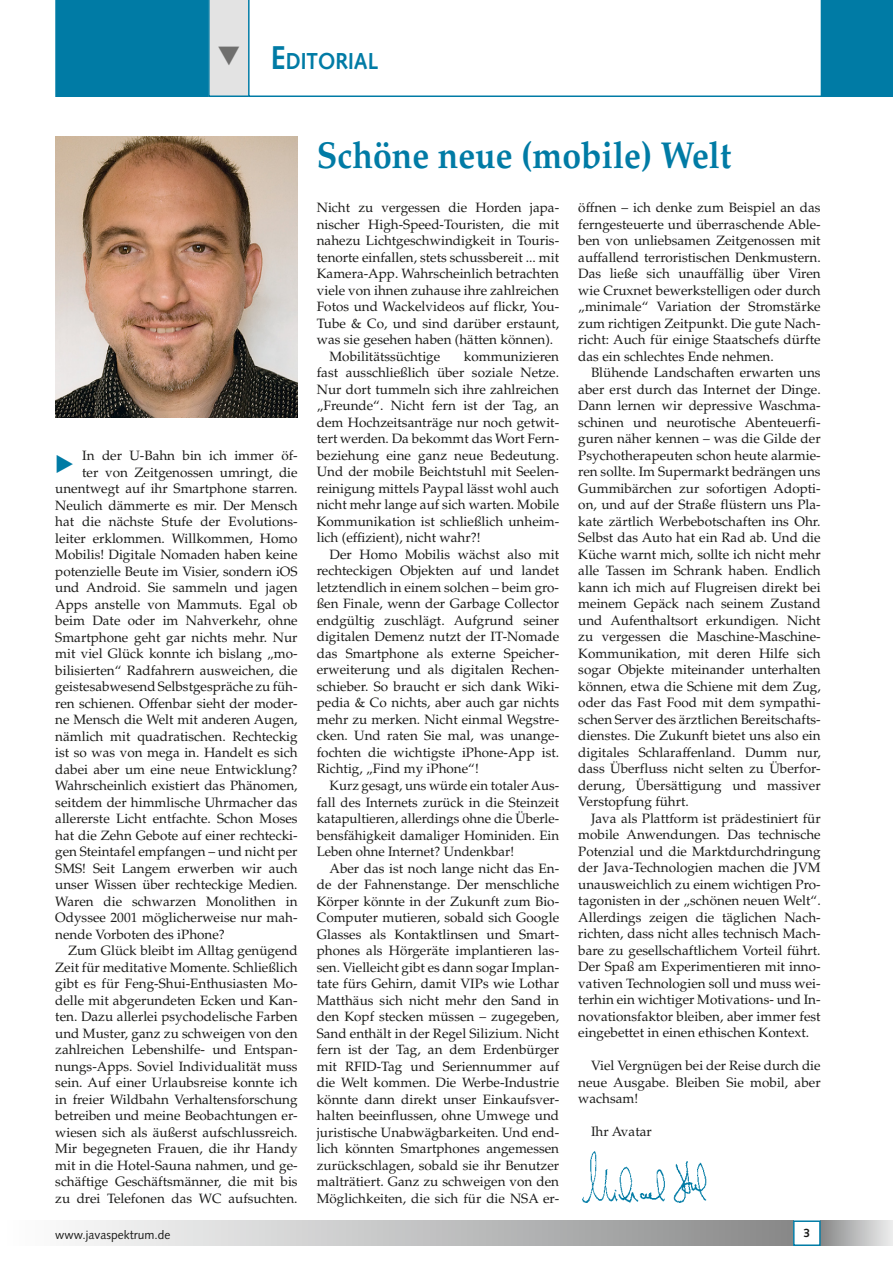
<style>
.page{position:relative;width:893px;height:1263px;background:#fff}
.page>*{position:absolute;margin:0;border:0;box-sizing:border-box;transform-origin:0 0}
.t1{font:700 37.5px "Palatino";color:#007ba5;scale:.9 1}
.t2{font:23.4px "European Pi Three";color:#007ba5}
.t3{font:700 23.1px "Syntax";color:#007ba5;scale:.9 1}
.t4{font:13.5px/16.5px "Palatino";color:#1a1a18;text-align:justify}
.t5{font:12px "Syntax";color:#1a1a18}
.t6{font:700 12px "Syntax";color:#1a1a18}
.s1{font-size:33px}
</style>
<div class="page">
<img style="left:55px;top:136px;width:243px;height:281px">
<div style="left:0;top:1220px;width:793px;height:26px;background:linear-gradient(to right,#fff,#898a8a)"></div>
<div style="left:821px;top:1220px;width:72px;height:26px;background:linear-gradient(to right,#898a8a,#ededee)"></div>
<div style="left:793px;top:1220px;width:28px;height:26px;border:2px solid #007ba5"></div>
<svg style="left:250px;top:0;width:571px;height:97px"></svg>
<div style="left:821px;top:0;width:72px;height:97px;background:#007ba5"></div>
<img style="left:582px;top:1151px;width:125px;height:52px">
<svg style="left:55px;top:0;width:195px;height:97px;background:#2d8fb1"></svg>
<h3 class="t3" style="left:271px;top:48px;width:121px"><span class="s1">E</span>DITORIAL</h3>
<h2 class="t2" style="left:55px;top:449px;width:21px">E</h2>
<p class="t4" style="left:82px;top:447px;width:217px">In der U-Bahn bin ich immer öf-</p>
<p class="t4" style="left:82px;top:464px;width:217px">ter von Zeitgenossen umringt, die</p>
<p class="t4" style="left:55px;top:480px;width:244px">unentwegt auf ihr Smartphone starren.</p>
<p class="t4" style="left:55px;top:497px;width:244px">Neulich dämmerte es mir. Der Mensch</p>
<p class="t4" style="left:55px;top:513px;width:244px">hat die nächste Stufe der Evolutions-</p>
<p class="t4" style="left:55px;top:530px;width:244px">leiter erklommen. Willkommen, Homo</p>
<p class="t4" style="left:55px;top:546px;width:244px">Mobilis! Digitale Nomaden haben keine</p>
<p class="t4" style="left:55px;top:563px;width:244px">potenzielle Beute im Visier, sondern iOS</p>
<p class="t4" style="left:55px;top:579px;width:244px">und Android. Sie sammeln und jagen</p>
<p class="t4" style="left:55px;top:596px;width:244px">Apps anstelle von Mammuts. Egal ob</p>
<p class="t4" style="left:55px;top:612px;width:244px">beim Date oder im Nahverkehr, ohne</p>
<p class="t4" style="left:55px;top:629px;width:244px">Smartphone geht gar nichts mehr. Nur</p>
<p class="t4" style="left:55px;top:645px;width:244px">mit viel Glück konnte ich bislang „mo-</p>
<p class="t4" style="left:55px;top:662px;width:244px">bilisierten“ Radfahrern ausweichen, die</p>
<p class="t4" style="left:55px;top:678px;width:244px">geistesabwesend Selbstgespräche zu füh-</p>
<p class="t4" style="left:55px;top:695px;width:244px">ren schienen. Offenbar sieht der moder-</p>
<p class="t4" style="left:55px;top:711px;width:244px">ne Mensch die Welt mit anderen Augen,</p>
<p class="t4" style="left:55px;top:728px;width:244px">nämlich mit quadratischen. Rechteckig</p>
<p class="t4" style="left:55px;top:744px;width:244px">ist so was von mega in. Handelt es sich</p>
<p class="t4" style="left:55px;top:761px;width:244px">dabei aber um eine neue Entwicklung?</p>
<p class="t4" style="left:55px;top:777px;width:244px">Wahrscheinlich existiert das Phänomen,</p>
<p class="t4" style="left:55px;top:794px;width:244px">seitdem der himmlische Uhrmacher das</p>
<p class="t4" style="left:55px;top:810px;width:244px">allererste Licht entfachte. Schon Moses</p>
<p class="t4" style="left:55px;top:827px;width:244px">hat die Zehn Gebote auf einer rechtecki-</p>
<p class="t4" style="left:55px;top:843px;width:244px">gen Steintafel empfangen – und nicht per</p>
<p class="t4" style="left:55px;top:860px;width:244px">SMS! Seit Langem erwerben wir auch</p>
<p class="t4" style="left:55px;top:876px;width:244px">unser Wissen über rechteckige Medien.</p>
<p class="t4" style="left:55px;top:893px;width:244px">Waren die schwarzen Monolithen in</p>
<p class="t4" style="left:55px;top:909px;width:244px">Odyssee 2001 möglicherweise nur mah-</p>
<p class="t4" style="left:55px;top:926px;width:171px">nende Vorboten des iPhone?</p>
<p class="t4" style="left:68px;top:942px;width:231px">Zum Glück bleibt im Alltag genügend</p>
<p class="t4" style="left:55px;top:959px;width:244px">Zeit für meditative Momente. Schließlich</p>
<p class="t4" style="left:55px;top:975px;width:244px">gibt es für Feng-Shui-Enthusiasten Mo-</p>
<p class="t4" style="left:55px;top:992px;width:244px">delle mit abgerundeten Ecken und Kan-</p>
<p class="t4" style="left:55px;top:1008px;width:244px">ten. Dazu allerlei psychodelische Farben</p>
<p class="t4" style="left:55px;top:1025px;width:244px">und Muster, ganz zu schweigen von den</p>
<p class="t4" style="left:55px;top:1041px;width:244px">zahlreichen Lebenshilfe- und Entspan-</p>
<p class="t4" style="left:55px;top:1058px;width:244px">nungs-Apps. Soviel Individualität muss</p>
<p class="t4" style="left:55px;top:1074px;width:244px">sein. Auf einer Urlaubsreise konnte ich</p>
<p class="t4" style="left:55px;top:1091px;width:244px">in freier Wildbahn Verhaltensforschung</p>
<p class="t4" style="left:55px;top:1107px;width:244px">betreiben und meine Beobachtungen er-</p>
<p class="t4" style="left:55px;top:1124px;width:244px">wiesen sich als äußerst aufschlussreich.</p>
<p class="t4" style="left:55px;top:1140px;width:244px">Mir begegneten Frauen, die ihr Handy</p>
<p class="t4" style="left:55px;top:1157px;width:244px">mit in die Hotel-Sauna nahmen, und ge-</p>
<p class="t4" style="left:55px;top:1173px;width:244px">schäftige Geschäftsmänner, die mit bis</p>
<p class="t4" style="left:55px;top:1190px;width:244px">zu drei Telefonen das WC aufsuchten.</p>
<h1 class="t1" style="left:317px;top:134px;width:462px">Schöne neue (mobile) Welt</h1>
<p class="t4" style="left:317px;top:200px;width:244px">Nicht zu vergessen die Horden japa-</p>
<p class="t4" style="left:317px;top:216px;width:244px">nischer High-Speed-Touristen, die mit</p>
<p class="t4" style="left:317px;top:233px;width:244px">nahezu Lichtgeschwindigkeit in Touris-</p>
<p class="t4" style="left:317px;top:249px;width:244px">tenorte einfallen, stets schussbereit ... mit</p>
<p class="t4" style="left:317px;top:266px;width:244px">Kamera-App. Wahrscheinlich betrachten</p>
<p class="t4" style="left:317px;top:282px;width:244px">viele von ihnen zuhause ihre zahlreichen</p>
<p class="t4" style="left:317px;top:299px;width:244px">Fotos und Wackelvideos auf flickr, You-</p>
<p class="t4" style="left:317px;top:315px;width:244px">Tube &amp; Co, und sind darüber erstaunt,</p>
<p class="t4" style="left:317px;top:332px;width:238px">was sie gesehen haben (hätten können).</p>
<p class="t4" style="left:330px;top:348px;width:112px">Mobilitätssüchtige</p>
<p class="t4" style="left:317px;top:348px;width:244px;text-indent:147px">kommunizieren fast ausschließlich über soziale Netze.<br>Nur dort tummeln sich ihre zahlreichen „Freunde“. Nicht fern ist der Tag, an dem Hochzeitsanträge nur noch getwit&shy;tert werden. Da bekommt das Wort Fern&shy;beziehung eine ganz neue Bedeutung.<br>Und der mobile Beichtstuhl mit Seelen&shy;reinigung mittels Paypal lässt wohl auch nicht mehr lange auf sich warten. Mobile Kommunikation ist schließlich unheim&shy;lich (effizient), nicht wahr?!</p>
<p class="t4" style="left:317px;top:546px;width:244px;text-indent:13px">Der Homo Mobilis wächst also mit rechteckigen Objekten auf und landet letztendlich in einem solchen – beim gro&shy;ßen Finale, wenn der Garbage Collector endgültig zuschlägt. Aufgrund seiner digitalen Demenz nutzt der IT-Nomade das Smartphone als externe Speicher&shy;erweiterung und als digitalen Rechen&shy;schieber. So braucht er sich dank Wiki&shy;pedia &amp; Co nichts, aber auch gar nichts mehr zu merken. Nicht einmal Wegstre&shy;cken. Und raten Sie mal, was unange&shy;fochten die wichtigste iPhone-App ist.<br>Richtig, „Find my iPhone“!</p>
<p class="t4" style="left:317px;top:777px;width:244px;text-indent:13px">Kurz gesagt, uns würde ein totaler Aus&shy;fall des Internets zurück in die Steinzeit katapultieren, allerdings ohne die Überle&shy;bensfähigkeit damaliger Hominiden. Ein Leben ohne Internet? Undenkbar!</p>
<p class="t4" style="left:317px;top:860px;width:244px;text-indent:13px">Aber das ist noch lange nicht das En&shy;de der Fahnenstange. Der menschliche Körper könnte in der Zukunft zum Bio-Computer mutieren, sobald sich Google Glasses als Kontaktlinsen und Smart&shy;phones als Hörgeräte implantieren las&shy;sen. Vielleicht gibt es dann sogar Implan&shy;tate fürs Gehirn, damit VIPs wie Lothar Matthäus sich nicht mehr den Sand in den Kopf stecken müssen – zugegeben, Sand enthält in der Regel Silizium. Nicht fern ist der Tag, an dem Erdenbürger mit RFID-Tag und Seriennummer auf die Welt kommen. Die Werbe-Industrie könnte dann direkt unser Einkaufsver&shy;halten beeinflussen, ohne Umwege und juristische Unabwägbarkeiten. Und end&shy;lich könnten Smartphones angemessen zurückschlagen, sobald sie ihr Benutzer malträtiert. Ganz zu schweigen von den Möglichkeiten, die sich für die NSA er-</p>
<p class="t4" style="left:578px;top:200px;width:244px">öffnen – ich denke zum Beispiel an das ferngesteuerte und überraschende Able&shy;ben von unliebsamen Zeitgenossen mit auffallend terroristischen Denkmustern.<br>Das ließe sich unauffällig über Viren wie Cruxnet bewerkstelligen oder durch „minimale“ Variation der Stromstärke zum richtigen Zeitpunkt. Die gute Nach&shy;richt: Auch für einige Staatschefs dürfte das ein schlechtes Ende nehmen.</p>
<p class="t4" style="left:578px;top:365px;width:244px;text-indent:13px">Blühende Landschaften erwarten uns aber erst durch das Internet der Dinge.<br>Dann lernen wir depressive Waschma&shy;schinen und neurotische Abenteuerfi&shy;guren näher kennen – was die Gilde der Psychotherapeuten schon heute alarmie&shy;ren sollte. Im Supermarkt bedrängen uns Gummibärchen zur sofortigen Adopti&shy;on, und auf der Straße flüstern uns Pla&shy;kate zärtlich Werbebotschaften ins Ohr.<br>Selbst das Auto hat ein Rad ab. Und die Küche warnt mich, sollte ich nicht mehr alle Tassen im Schrank haben. Endlich kann ich mich auf Flugreisen direkt bei meinem Gepäck nach seinem Zustand und Aufenthaltsort erkundigen. Nicht zu vergessen die Maschine-Maschine-Kommunikation, mit deren Hilfe sich sogar Objekte miteinander unterhalten können, etwa die Schiene mit dem Zug, oder das Fast Food mit dem sympathi&shy;schen Server des ärztlichen Bereitschafts&shy;dienstes. Die Zukunft bietet uns also ein digitales Schlaraffenland. Dumm nur, dass Überfluss nicht selten zu Überfor&shy;derung, Übersättigung und massiver Verstopfung führt.</p>
<p class="t4" style="left:578px;top:810px;width:244px;text-indent:13px">Java als Plattform ist prädestiniert für mobile Anwendungen. Das technische Potenzial und die Marktdurchdringung der Java-Technologien machen die JVM unausweichlich zu einem wichtigen Pro&shy;tagonisten in der „schönen neuen Welt“.<br>Allerdings zeigen die täglichen Nach&shy;richten, dass nicht alles technisch Mach&shy;bare zu gesellschaftlichem Vorteil führt.<br>Der Spaß am Experimentieren mit inno&shy;vativen Technologien soll und muss wei&shy;terhin ein wichtiger Motivations- und In&shy;novationsfaktor bleiben, aber immer fest eingebettet in einen ethischen Kontext.</p>
<p class="t4" style="left:578px;top:1058px;width:244px;text-indent:13px">Viel Vergnügen bei der Reise durch die neue Ausgabe. Bleiben Sie mobil, aber wachsam!</p>
<p class="t4" style="left:591px;top:1124px;width:62px">Ihr Avatar</p>
<p class="t5" style="left:55px;top:1227px;width:117px">www.javaspektrum.de</p>
<p class="t6" style="left:803px;top:1226px;width:8px">3</p>
</div>
